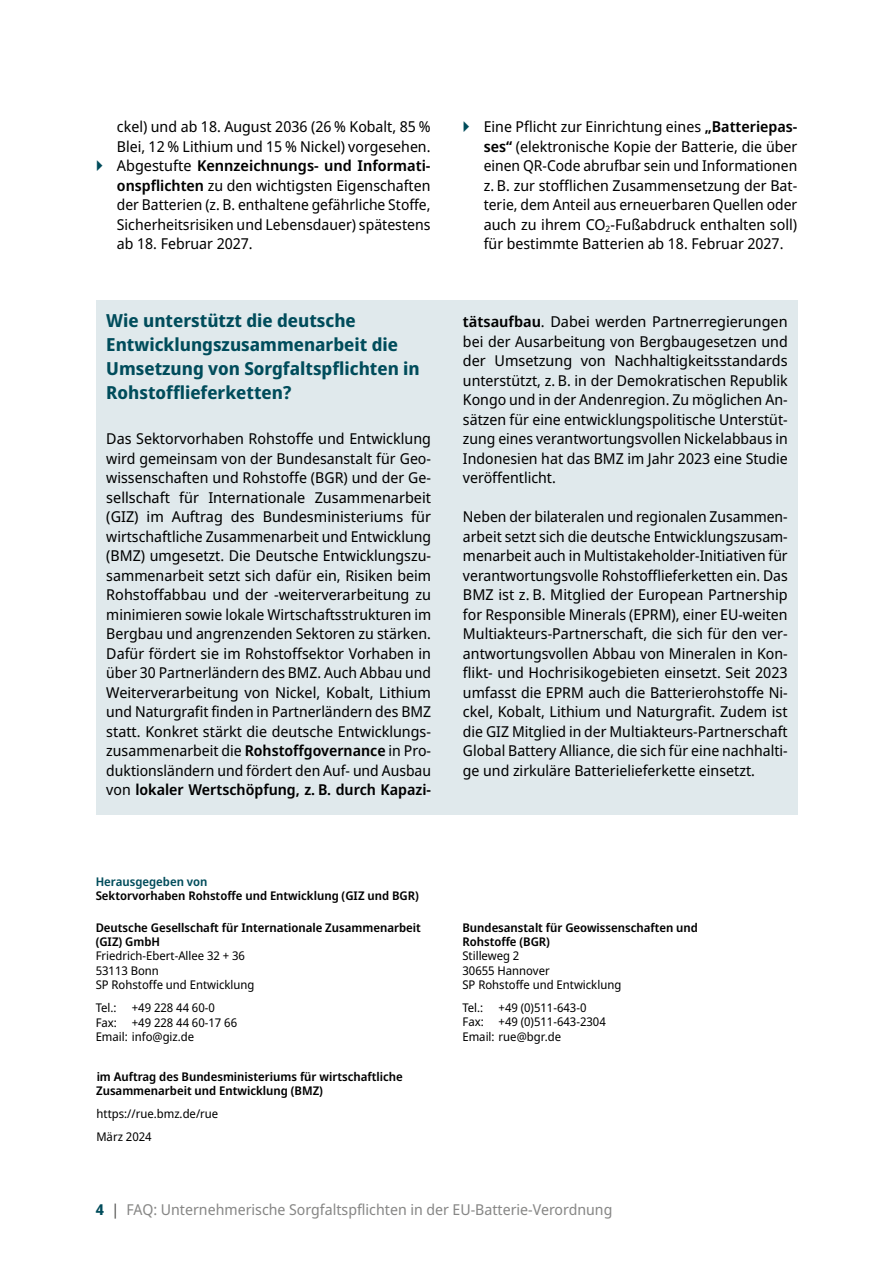
<style>
.page{position:relative;width:893px;height:1263px;background:#fff}
.page>*{position:absolute;margin:0;border:0;box-sizing:border-box;transform-origin:0 0}
.t1{font:700 18px/24px "Noto Sans Display";color:#004c5b}
.Fließtext{font:15px/19.5px "Noto Sans Display";color:#000;text-align:justify}
.Seitentitel_rechts{font:15px "Noto Sans Display";color:#878786}
.Fließtext-2{font:12px/14.4px "Noto Sans Display";color:#000}
.Fließtext-3{font:600 12px/14.4px "Noto Sans Display";color:#000}
.Fliesstext{font:600 12px "Noto Sans Display";color:#000}
.Fliesstext-2{font:600 12px "Noto Sans Display";color:#004c5b}
.s1{font-weight:600}
.s2{font-weight:700;color:#004c5b}
.s3{color:#494948}
</style>
<div class="page">
<div style="left:96px;top:300px;width:701px;height:514px;background:#e0e9ec"></div>
<p class="Fließtext" style="left:117px;top:117px;width:315px">ckel) und ab 18. August 2036 (26 % Kobalt, 85 %<br>Blei, 12 % Lithium und 15 % Nickel) vorgesehen.</p>
<p class="Fließtext" style="left:117px;top:156px;width:315px">Abgestufte <span class="s1">Kennzeichnungs- und Informati&shy;onspflichten</span> zu den wichtigsten Eigenschaften der Batterien (z. B. enthaltene gefährliche Stoffe, Sicherheitsrisiken und Lebensdauer) spätestens ab 18. Februar 2027.</p>
<h2 class="t1" style="left:106px;top:309px;width:315px">Wie unterstützt die deutsche<br>Entwicklungszusammenarbeit die<br>Umsetzung von Sorgfaltspflichten in<br>Rohstofflieferketten?</h2>
<p class="Fließtext" style="left:106px;top:429px;width:326px">Das Sektorvorhaben Rohstoffe und Entwicklung wird gemeinsam von der Bundesanstalt für Geo&shy;wissenschaften und Rohstoffe (BGR) und der Ge&shy;sellschaft für Internationale Zusammenarbeit (GIZ) im Auftrag des Bundesministeriums für wirtschaftliche Zusammenarbeit und Entwicklung (BMZ) umgesetzt. Die Deutsche Entwicklungszu&shy;sammenarbeit setzt sich dafür ein, Risiken beim Rohstoffabbau und der -weiterverarbeitung zu minimieren sowie lokale Wirtschaftsstrukturen im Bergbau und angrenzenden Sektoren zu stärken.<br>Dafür fördert sie im Rohstoffsektor Vorhaben in über 30 Partnerländern des BMZ. Auch Abbau und Weiterverarbeitung von Nickel, Kobalt, Lithium und Naturgrafit finden in Partnerländern des BMZ statt. Konkret stärkt die deutsche Entwicklungs&shy;zusammenarbeit die <span class="s1">Rohstoffgovernance</span> in Pro&shy;duktionsländern und fördert den Auf- und Ausbau von <span class="s1">lokaler Wertschöpfung, z. B. durch Kapazi-</span></p>
<p class="Fliesstext-2" style="left:96px;top:873px;width:113px">Herausgegeben von</p>
<p class="Fliesstext" style="left:96px;top:887px;width:325px">Sektorvorhaben Rohstoffe und Entwicklung (GIZ und BGR)</p>
<p class="Fließtext-3" style="left:96px;top:920px;width:327px">Deutsche Gesellschaft für Internationale Zusammenarbeit (GIZ) GmbH</p>
<p class="Fließtext-2" style="left:96px;top:949px;width:160px">Friedrich-Ebert-Allee 32 + 36<br>53113 Bonn<br>SP Rohstoffe und Entwicklung</p>
<p class="Fließtext-2" style="left:96px;top:1001px;width:22px">Tel.:</p>
<p class="Fließtext-2" style="left:96px;top:1001px;width:143px;text-indent:36px">+49 228 44 60-0<br>Fax: +49 228 44 60-17 66<br>Email: info@giz.de</p>
<p class="Fließtext-3" style="left:96px;top:1069px;width:308px">im Auftrag des Bundesministeriums für wirtschaftliche<br>Zusammenarbeit und Entwicklung (BMZ)</p>
<p class="Fließtext-2" style="left:97px;top:1107px;width:123px">https://rue.bmz.de/rue</p>
<p class="Fließtext-2" style="left:96px;top:1130px;width:57px">März 2024</p>
<p class="Fließtext" style="left:484px;top:117px;width:315px">Eine Pflicht zur Einrichtung eines <span class="s1">„Batteriepas&shy;ses“</span> (elektronische Kopie der Batterie, die über einen QR-Code abrufbar sein und Informationen z. B. zur stofflichen Zusammensetzung der Bat&shy;terie, dem Anteil aus erneuerbaren Quellen oder auch zu ihrem CO<sub>2</sub>-Fußabdruck enthalten soll) für bestimmte Batterien ab 18. Februar 2027.</p>
<p class="Fließtext" style="left:463px;top:312px;width:326px"><span class="s1">tätsaufbau</span>. Dabei werden Partnerregierungen bei der Ausarbeitung von Bergbaugesetzen und der Umsetzung von Nachhaltigkeitsstandards unterstützt, z. B. in der Demokratischen Republik Kongo und in der Andenregion. Zu möglichen An&shy;sätzen für eine entwicklungspolitische Unterstüt&shy;zung eines verantwortungsvollen Nickelabbaus in Indonesien hat das BMZ im Jahr 2023 eine Studie veröffentlicht.</p>
<p class="Fließtext" style="left:463px;top:507px;width:326px">Neben der bilateralen und regionalen Zusammen&shy;arbeit setzt sich die deutsche Entwicklungszusam&shy;menarbeit auch in Multistakeholder-Initiativen für verantwortungsvolle Rohstofflieferketten ein. Das BMZ ist z. B. Mitglied der European Partnership for Responsible Minerals (EPRM), einer EU-weiten Multiakteurs-Partnerschaft, die sich für den ver&shy;antwortungsvollen Abbau von Mineralen in Kon&shy;flikt- und Hochrisikogebieten einsetzt. Seit 2023 umfasst die EPRM auch die Batterierohstoffe Ni&shy;ckel, Kobalt, Lithium und Naturgrafit. Zudem ist die GIZ Mitglied in der Multiakteurs-Partnerschaft Global Battery Alliance, die sich für eine nachhalti&shy;ge und zirkuläre Batterielieferkette einsetzt.</p>
<p class="Fließtext-3" style="left:462px;top:920px;width:237px">Bundesanstalt für Geowissenschaften und<br>Rohstoffe (BGR)</p>
<p class="Fließtext-2" style="left:462px;top:949px;width:160px">Stilleweg 2<br>30655 Hannover<br>SP Rohstoffe und Entwicklung</p>
<p class="Fließtext-2" style="left:462px;top:1001px;width:22px">Tel.:</p>
<p class="Fließtext-2" style="left:462px;top:1001px;width:145px;text-indent:36px">+49 (0)511-643-0<br>Fax: +49 (0)511-643-2304<br>Email: rue@bgr.de</p>
<p class="Seitentitel_rechts" style="left:96px;top:1199px;width:518px"><span class="s2">4</span> <span class="s3">|</span> FAQ: Unternehmerische Sorgfaltspflichten in der EU-Batterie-Verordnung</p>
</div>
